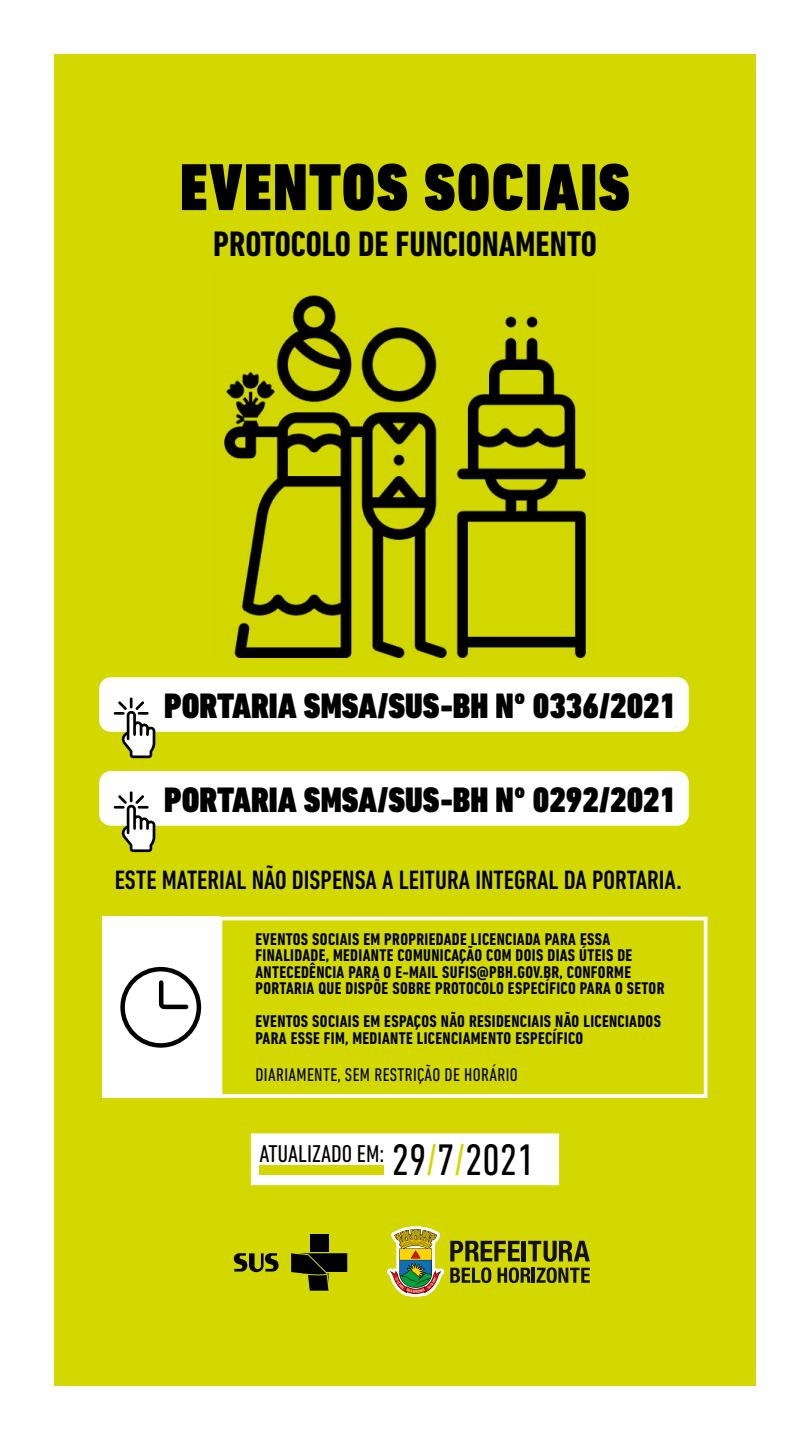
<style>
.page{position:relative;width:810px;height:1440px;background:#fff}
.page>*{position:absolute;margin:0;border:0;box-sizing:border-box;transform-origin:0 0}
.t1{font:900 condensed 67.5px "DIN Next LT Pro";letter-spacing:.02em;color:#000}
.t2{font:condensed 45px "DIN Next LT Pro";color:#000}
.t3{font:900 condensed 36px "DIN Next LT Pro";color:#000}
.t4{font:700 condensed 36px "DIN Next LT Pro";color:#000}
.t5{font:500 condensed 27px "DIN Next LT Pro";color:#000}
.t6{font:condensed 24.75px "DIN Next LT Pro";color:#000}
.t7{font:condensed 18.75px "DIN Next LT Pro";letter-spacing:.02em;color:#000}
.t8{font:700 condensed 17.25px/16.5px "DIN Next LT Pro";letter-spacing:.02em;color:#000}
.s1{color:#d3d800}
</style>
<div class="page">
<div style="left:54px;top:54px;width:702px;height:1332px;background:#d3d800"></div>
<svg style="left:234px;top:1253px;width:45px;height:19px"></svg>
<div style="left:310px;top:1235px;width:19px;height:17px;background:#000"></div>
<svg style="left:291px;top:1253px;width:56px;height:38px"></svg>
<svg style="left:387px;top:1226px;width:57px;height:71px"></svg>
<svg style="left:450px;top:1241px;width:140px;height:42px"></svg>
<div style="left:99px;top:771px;width:590px;height:55px;background:#fff;border-radius:11px"></div>
<div style="left:99px;top:677px;width:590px;height:55px;background:#fff;border-radius:11px"></div>
<svg style="left:114px;top:791px;width:41px;height:61px"></svg>
<svg style="left:114px;top:697px;width:41px;height:61px"></svg>
<div style="left:247px;top:1130px;width:316px;height:59px;background:#fff;border:4px solid #d3d800"></div>
<div style="left:260px;top:1166px;width:124px;height:9px;background:#d3d800"></div>
<div style="left:102px;top:917px;width:117px;height:181px;background:#fff"></div>
<div style="left:219px;top:917px;width:489px;height:181px;border:4px solid #fff"></div>
<div style="left:120px;top:967px;width:81px;height:81px;border:4px solid #000;border-radius:50%"></div>
<svg style="left:159px;top:978px;width:32px;height:32px"></svg>
<img style="left:224px;top:295px;width:362px;height:362px">
<h1 class="t1" style="left:180px;top:148px;width:451px">EVENTOS SOCIAIS</h1>
<h3 class="t4" style="left:213px;top:224px;width:385px">PROTOCOLO DE FUNCIONAMENTO</h3>
<h3 class="t3" style="left:164px;top:685px;width:514px">PORTARIA SMSA/SUS-BH Nº 0336/2021</h3>
<h3 class="t3" style="left:164px;top:779px;width:514px">PORTARIA SMSA/SUS-BH Nº 0292/2021</h3>
<h3 class="t5" style="left:115px;top:864px;width:568px">ESTE MATERIAL NÃO DISPENSA A LEITURA INTEGRAL DA PORTARIA.</h3>
<p class="t8" style="left:255px;top:930px;width:411px">EVENTOS SOCIAIS EM PROPRIEDADE LICENCIADA PARA ESSA FINALIDADE, MEDIANTE COMUNICAÇÃO COM DOIS DIAS ÚTEIS DE ANTECEDÊNCIA PARA O E-MAIL SUFIS@PBH.GOV.BR, CONFORME PORTARIA QUE DISPÕE SOBRE PROTOCOLO ESPECÍFICO PARA O SETOR</p>
<p class="t8" style="left:255px;top:1013px;width:407px">EVENTOS SOCIAIS EM ESPAÇOS NÃO RESIDENCIAIS NÃO LICENCIADOS<br>PARA ESSE FIM, MEDIANTE LICENCIAMENTO ESPECÍFICO</p>
<p class="t7" style="left:255px;top:1064px;width:264px">DIARIAMENTE, SEM RESTRIÇÃO DE HORÁRIO</p>
<h3 class="t6" style="left:260px;top:1140px;width:126px">ATUALIZADO EM:</h3>
<h2 class="t2" style="left:392px;top:1134px;width:144px">29<span class="s1">/</span>7<span class="s1">/</span>2021</h2>
</div>
